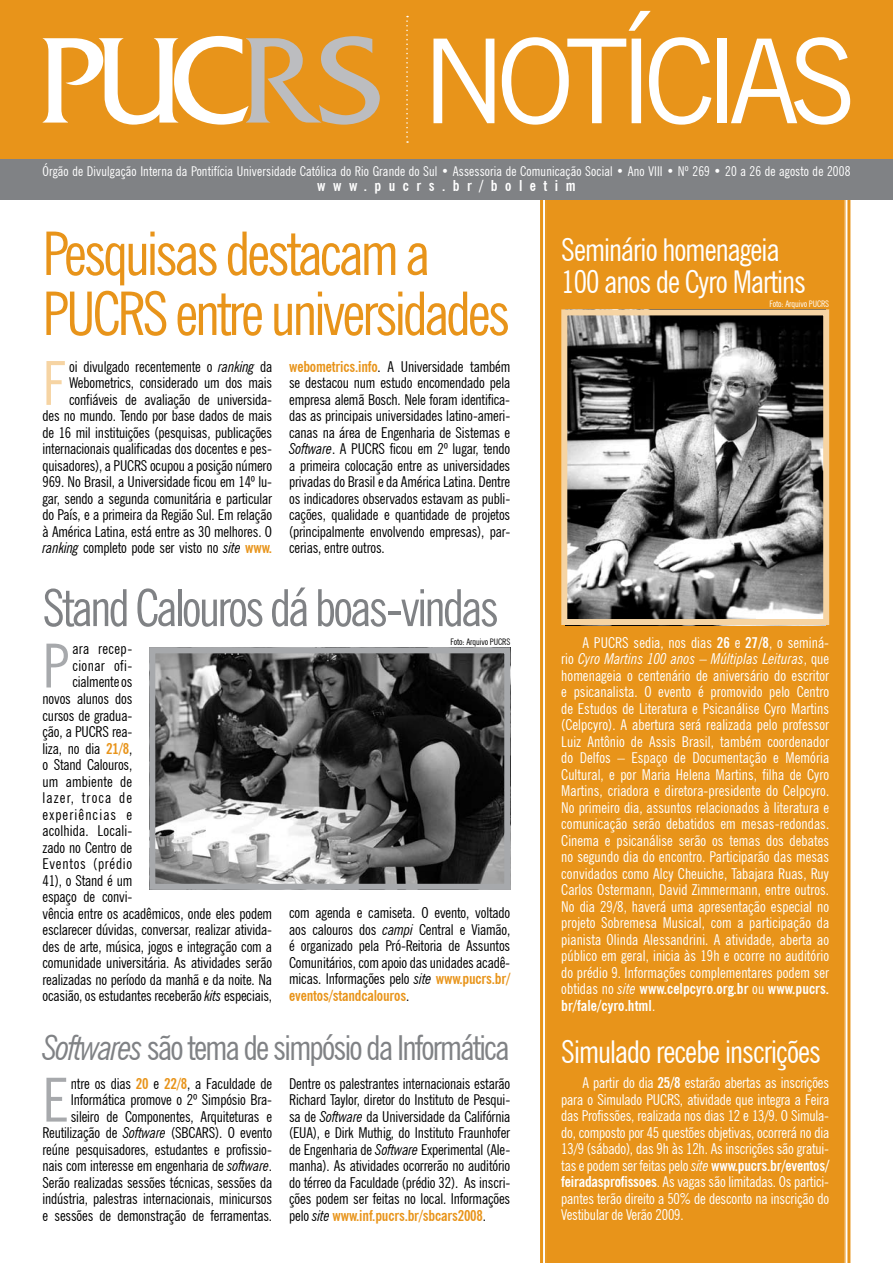
<style>
.page{position:relative;width:893px;height:1263px;background:#fff}
.page>*{position:absolute;margin:0;border:0;box-sizing:border-box;transform-origin:0 0}
.t1{font:117px "News Gothic BT";letter-spacing:-.08em;color:#fff}
.t2{font:condensed 60.6px "News Gothic BT";color:#a7a9ac}
.t3{font:condensed 60.6px "News Gothic BT";color:#f6d4a3}
.t4{font:condensed 60px/60px "News Gothic BT";letter-spacing:-.05em;color:#e8941a}
.t5{font:condensed 51px "News Gothic BT";letter-spacing:-.05em;color:#808285}
.t6{font:condensed 34.5px "News Gothic BT";letter-spacing:-.05em;color:#808285}
.t7{font:condensed 31.5px/31.5px "News Gothic BT";letter-spacing:-.03em;color:#fff}
.t8{font:condensed 15px/16.5px "News Gothic BT";letter-spacing:-.01em;color:#000;text-align:justify}
.t9{font:condensed 15px/16.5px "News Gothic BT";letter-spacing:-.005em;color:#fff;text-align:justify}
.t10{font:condensed 15px "News Gothic BT";letter-spacing:.01em;color:#000}
.t11{font:condensed 15px "News Gothic BT";letter-spacing:.075em;color:#000}
.t12{font:700 condensed 15px "News Gothic BT";letter-spacing:.5em;color:#fff}
.t13{font:condensed 15px "News Gothic BT";letter-spacing:.025em;color:#000}
.t14{font:condensed 15px "News Gothic BT";letter-spacing:.05em;color:#000}
.t15{font:condensed 13.5px "News Gothic BT";letter-spacing:.01em;color:#fff}
.t16{font:condensed 9px "News Gothic BT";letter-spacing:-.01em;color:#fff}
.t17{font:condensed 9px "News Gothic BT";letter-spacing:-.01em;color:#000}
.s1{font-weight:700;color:#e8941a}
.s2{font-style:italic}
.s3{font-weight:700}
</style>
<div class="page">
<svg style="left:540px;top:200px;width:311px;height:1063px"></svg>
<div style="left:544px;top:200px;width:302px;height:1063px;background:#e8941a"></div>
<div style="left:0;top:153px;width:893px;height:47px;background:#808285"></div>
<div style="left:0;top:0;width:893px;height:159px;background:#e8941a"></div>
<svg style="left:406px;top:16px;width:2px;height:127px"></svg>
<svg style="left:43px;top:36px;width:337px;height:89px"></svg>
<img style="left:156px;top:654px;width:347px;height:229px">
<div style="left:149px;top:647px;width:361px;height:243px;border:6px solid #a7a9ac"></div>
<img style="left:568px;top:316px;width:254px;height:302px">
<div style="left:561px;top:309px;width:268px;height:316px;border:6px solid #f6d4a3"></div>
<h1 class="t1" style="left:422px;top:11px;width:435px">NOTÍCIAS</h1>
<p class="t15" style="left:43px;top:163px;width:809px">Órgão de Divulgação Interna da Pontifícia Universidade Católica do Rio Grande do Sul • Assessoria de Comunicação Social • Ano VIII • Nº 269 • 20 a 26 de agosto de 2008</p>
<p class="t12" style="left:317px;top:177px;width:260px">www.pucrs.br/boletim</p>
<h3 class="t4" style="left:43px;top:223px;width:469px">Pesquisas destacam a<br>PUCRS entre universidades</h3>
<p class="t8" style="left:289px;top:358px;width:223px"><span class="s1">webometrics.info</span>. A Universidade também se destacou num estudo encomendado pela empresa alemã Bosch. Nele foram identifica&shy;das as principais universidades latino-ameri&shy;canas na área de Engenharia de Sistemas e <span class="s2">Software</span>. A PUCRS ficou em 2º lugar, tendo a primeira colocação entre as universidades privadas do Brasil e da América Latina. Dentre os indicadores observados estavam as publi&shy;cações, qualidade e quantidade de projetos (principalmente envolvendo empresas), par&shy;cerias, entre outros.</p>
<p class="t8" style="left:43px;top:358px;width:231px;text-align:right">oi divulgado recentemente o <span class="s2">ranking</span> da Webometrics, considerado um dos mais confiáveis de avaliação de universida-<br>des no mundo. Tendo por base dados de mais de 16 mil instituições (pesquisas, publicações internacionais qualificadas dos docentes e pes&shy;quisadores), a PUCRS ocupou a posição número 969. No Brasil, a Universidade ficou em 14º lu&shy;gar, sendo a segunda comunitária e particular do País, e a primeira da Região Sul. Em relação à América Latina, está entre as 30 melhores. O <span class="s2">ranking</span> completo pode ser visto no <span class="s2">site</span> <span class="s1">www.</span></p>
<h3 class="t5" style="left:43px;top:577px;width:458px">Stand Calouros dá boas-vindas</h3>
<h2 class="t3" style="left:43px;top:347px;width:25px">F</h2>
<h2 class="t2" style="left:43px;top:629px;width:28px">P</h2>
<p class="t13" style="left:72px;top:640px;width:61px">ara recep-</p>
<p class="t13" style="left:72px;top:656px;width:61px">cionar ofi-</p>
<p class="t8" style="left:72px;top:674px;width:61px">cialmente os</p>
<p class="t8" style="left:43px;top:690px;width:91px">novos alunos dos</p>
<p class="t8" style="left:43px;top:707px;width:91px">cursos de gradua-</p>
<p class="t8" style="left:43px;top:723px;width:91px">ção, a PUCRS rea-</p>
<p class="t8" style="left:43px;top:740px;width:91px">liza, no dia <span class="s1">21/8</span>,</p>
<p class="t8" style="left:43px;top:756px;width:91px">o Stand Calouros,</p>
<p class="t10" style="left:43px;top:772px;width:91px">um ambiente de</p>
<p class="t11" style="left:43px;top:788px;width:91px">lazer, troca de</p>
<p class="t11" style="left:43px;top:805px;width:91px">experiências e</p>
<p class="t10" style="left:43px;top:821px;width:91px">acolhida. Locali-</p>
<p class="t8" style="left:43px;top:839px;width:91px">zado no Centro de</p>
<p class="t14" style="left:43px;top:854px;width:91px">Eventos (prédio</p>
<p class="t8" style="left:43px;top:872px;width:91px">41), o Stand é um</p>
<p class="t8" style="left:43px;top:888px;width:91px">espaço de convi-</p>
<p class="t8" style="left:43px;top:905px;width:231px">vência entre os acadêmicos, onde eles podem</p>
<p class="t8" style="left:43px;top:921px;width:231px">esclarecer dúvidas, conversar, realizar ativida-</p>
<p class="t8" style="left:43px;top:938px;width:231px">des de arte, música, jogos e integração com a</p>
<p class="t8" style="left:43px;top:954px;width:231px">comunidade universitária. As atividades serão</p>
<p class="t8" style="left:43px;top:971px;width:231px">realizadas no período da manhã e da noite. Na</p>
<p class="t8" style="left:43px;top:987px;width:231px">ocasião, os estudantes receberão <span class="s2">kits</span> especiais,</p>
<p class="t17" style="left:450px;top:636px;width:61px">Foto: Arquivo PUCRS</p>
<p class="t8" style="left:289px;top:905px;width:223px">com agenda e camiseta. O evento, voltado aos calouros dos <span class="s2">campi</span> Central e Viamão, é organizado pela Pró-Reitoria de Assuntos Comunitários, com apoio das unidades acadê&shy;micas. Informações pelo <span class="s2">site</span> <span class="s1">www.pucrs.br/ eventos/standcalouros</span>.</p>
<h3 class="t6" style="left:43px;top:1027px;width:468px"><span class="s2">Softwares</span> são tema de simpósio da Informática</h3>
<p class="t8" style="left:43px;top:1075px;width:231px;text-align:right">ntre os dias <span class="s1">20</span> e <span class="s1">22/8</span>, a Faculdade de Informática promove o 2º Simpósio Bra&shy;sileiro de Componentes, Arquiteturas e Reutilização de <span class="s2">Software</span> (SBCARS). O evento reúne pesquisadores, estudantes e profissio&shy;nais com interesse em engenharia de <span class="s2">software</span>.<br>Serão realizadas sessões técnicas, sessões da indústria, palestras internacionais, minicursos e sessões de demonstração de ferramentas.</p>
<h2 class="t2" style="left:43px;top:1063px;width:27px">E</h2>
<p class="t8" style="left:289px;top:1075px;width:223px">Dentre os palestrantes internacionais estarão Richard Taylor, diretor do Instituto de Pesqui&shy;sa de <span class="s2">Software</span> da Universidade da Califórnia (EUA), e Dirk Muthig, do Instituto Fraunhofer de Engenharia de <span class="s2">Software</span> Experimental (Ale&shy;manha). As atividades ocorrerão no auditório do térreo da Faculdade (prédio 32). As inscri&shy;ções podem ser feitas no local. Informações pelo <span class="s2">site</span> <span class="s1">www.inf.pucrs.br/sbcars2008</span>.</p>
<h3 class="t7" style="left:561px;top:234px;width:246px">Seminário homenageia<br>100 anos de Cyro Martins</h3>
<p class="t16" style="left:769px;top:299px;width:61px">Foto: Arquivo PUCRS</p>
<p class="t9" style="left:561px;top:634px;width:269px;text-indent:21px">A PUCRS sedia, nos dias <span class="s3">26</span> e <span class="s3">27/8</span>, o seminá&shy;rio <span class="s2">Cyro Martins 100 anos – Múltiplas Leituras</span>, que homenageia o centenário de aniversário do escritor e psicanalista. O evento é promovido pelo Centro de Estudos de Literatura e Psicanálise Cyro Martins (Celpcyro). A abertura será realizada pelo professor Luiz Antônio de Assis Brasil, também coordenador do Delfos – Espaço de Documentação e Memória Cultural, e por Maria Helena Martins, filha de Cyro Martins, criadora e diretora-presidente do Celpcyro.<br>No primeiro dia, assuntos relacionados à literatura e comunicação serão debatidos em mesas-redondas.<br>Cinema e psicanálise serão os temas dos debates no segundo dia do encontro. Participarão das mesas convidados como Alcy Cheuiche, Tabajara Ruas, Ruy Carlos Ostermann, David Zimmermann, entre outros.<br>No dia 29/8, haverá uma apresentação especial no projeto Sobremesa Musical, com a participação da pianista Olinda Alessandrini. A atividade, aberta ao público em geral, inicia às 19h e ocorre no auditório do prédio 9. Informações complementares podem ser obtidas no <span class="s2">site</span> <span class="s3">www.celpcyro.org.br</span> ou <span class="s3">www.pucrs. br/fale/cyro.html</span>.</p>
<h3 class="t7" style="left:561px;top:1036px;width:261px">Simulado recebe inscrições</h3>
<p class="t9" style="left:561px;top:1075px;width:269px;text-indent:21px">A partir do dia <span class="s3">25/8</span> estarão abertas as inscrições para o Simulado PUCRS, atividade que integra a Feira das Profissões, realizada nos dias 12 e 13/9. O Simula&shy;do, composto por 45 questões objetivas, ocorrerá no dia 13/9 (sábado), das 9h às 12h. As inscrições são gratui&shy;tas e podem ser feitas pelo <span class="s2">site</span> <span class="s3">www.pucrs.br/eventos/ feiradasprofissoes</span>. As vagas são limitadas. Os partici&shy;pantes terão direito a 50% de desconto na inscrição do Vestibular de Verão 2009.</p>
</div>
